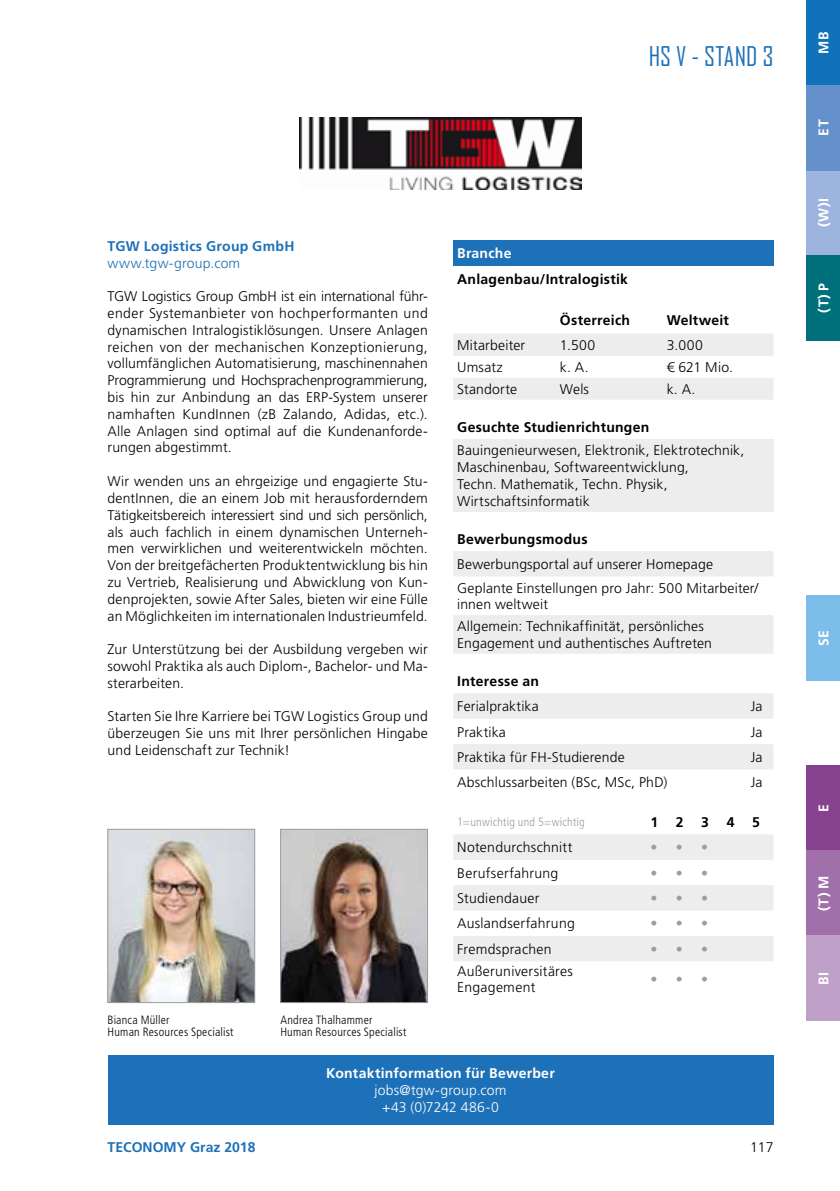
<style>
.page{position:relative;width:840px;height:1191px;background:#fff}
.page>*{position:absolute;margin:0;border:0;box-sizing:border-box;transform-origin:0 0}
.t1{font:26px "Agency FB";color:#1d71b8}
.t2{font:300 14px/16.8px "Frutiger LT Std";letter-spacing:.01em;color:#000;text-align:justify}
.t3{font:700 14px "Frutiger LT Std";letter-spacing:.02em;color:#000}
.t4{font:700 14px "Frutiger LT Std";letter-spacing:.015em;color:#fff}
.t5{font:700 14px "Frutiger LT Std";letter-spacing:.015em;color:#1d71b8}
.t6{font:300 14px/16.8px "Frutiger LT Std";letter-spacing:.01em;color:#fff;text-align:center}
.t7{font:300 14px "Frutiger LT Std";color:#9d9d9c}
.t8{font:300 14px "Frutiger LT Std";letter-spacing:.01em;color:#1d71b8}
.t9{font:300 condensed 12px/12px "Frutiger LT Std";letter-spacing:.02em;color:#000}
.t10{font:300 condensed 12px "Frutiger LT Std";letter-spacing:.02em;color:#9d9d9c}
</style>
<div class="page">
<div style="left:107px;top:1055px;width:666px;height:69px;background:#1d71b8"></div>
<svg style="left:453px;top:334px;width:320px;height:66px"></svg>
<div style="left:453px;top:439px;width:320px;height:72px;background:#ededed"></div>
<svg style="left:453px;top:551px;width:320px;height:103px"></svg>
<div style="left:453px;top:240px;width:320px;height:26px;background:#1d71b8"></div>
<img style="left:109px;top:831px;width:144px;height:169px">
<div style="left:107px;top:829px;width:148px;height:173px;border:1px solid #9d9d9c"></div>
<img style="left:282px;top:831px;width:143px;height:169px">
<div style="left:280px;top:829px;width:147px;height:173px;border:1px solid #9d9d9c"></div>
<svg style="left:453px;top:834px;width:320px;height:127px;fill:#ededed"></svg>
<svg style="left:453px;top:693px;width:320px;height:76px"></svg>
<img style="left:299px;top:117px;width:282px;height:72px">
<div style="left:806px;top:0;width:33px;height:85px;background:#1072b9"></div>
<div style="left:806px;top:170px;width:33px;height:85px;background:#9db4de"></div>
<div style="left:806px;top:85px;width:33px;height:85px;background:#6491cb"></div>
<div style="left:806px;top:595px;width:33px;height:85px;background:#7cbee9"></div>
<div style="left:806px;top:255px;width:33px;height:85px;background:#00717a"></div>
<div style="left:806px;top:765px;width:33px;height:85px;background:#86428f"></div>
<div style="left:806px;top:850px;width:33px;height:85px;background:#a170ab"></div>
<div style="left:806px;top:935px;width:33px;height:85px;background:#bea0c9"></div>
<h1 class="t1" style="left:648px;top:41px;width:126px">HS V - STAND 3</h1>
<p class="t5" style="left:107px;top:238px;width:188px">TGW Logistics Group GmbH</p>
<p class="t8" style="left:107px;top:255px;width:134px">www.tgw-group.com</p>
<p class="t2" style="left:107px;top:288px;width:321px">TGW Logistics Group GmbH ist ein international führ&shy;ender Systemanbieter von hochperformanten und dynamischen Intralogistiklösungen. Unsere Anlagen reichen von der mechanischen Konzeptionierung, vollumfänglichen Automatisierung, maschinennahen Programmierung und Hochsprachenprogrammierung, bis hin zur Anbindung an das ERP-System unserer namhaften KundInnen (zB Zalando, Adidas, etc.).<br>Alle Anlagen sind optimal auf die Kundenanforde&shy;rungen abgestimmt.</p>
<p class="t2" style="left:107px;top:473px;width:321px">Wir wenden uns an ehrgeizige und engagierte Stu&shy;dentInnen, die an einem Job mit herausforderndem Tätigkeitsbereich interessiert sind und sich persönlich, als auch fachlich in einem dynamischen Unterneh&shy;men verwirklichen und weiterentwickeln möchten.<br>Von der breitgefächerten Produktentwicklung bis hin zu Vertrieb, Realisierung und Abwicklung von Kun&shy;denprojekten, sowie After Sales, bieten wir eine Fülle an Möglichkeiten im internationalen Industrieumfeld.</p>
<p class="t2" style="left:107px;top:641px;width:321px">Zur Unterstützung bei der Ausbildung vergeben wir sowohl Praktika als auch Diplom-, Bachelor- und Ma&shy;sterarbeiten.</p>
<p class="t2" style="left:107px;top:708px;width:321px">Starten Sie Ihre Karriere bei TGW Logistics Group und überzeugen Sie uns mit Ihrer persönlichen Hingabe und Leidenschaft zur Technik!</p>
<p class="t9" style="left:107px;top:1013px;width:127px">Bianca Müller<br>Human Resources Specialist</p>
<p class="t9" style="left:280px;top:1013px;width:127px">Andrea Thalhammer<br>Human Resources Specialist</p>
<p class="t4" style="left:457px;top:245px;width:56px">Branche</p>
<p class="t3" style="left:457px;top:270px;width:172px">Anlagenbau/Intralogistik</p>
<p class="t3" style="left:559px;top:311px;width:72px">Österreich</p>
<p class="t3" style="left:666px;top:311px;width:64px">Weltweit</p>
<p class="t2" style="left:457px;top:337px;width:70px">Mitarbeiter</p>
<p class="t2" style="left:559px;top:337px;width:37px">1.500</p>
<p class="t2" style="left:666px;top:337px;width:38px">3.000</p>
<p class="t2" style="left:457px;top:359px;width:47px">Umsatz</p>
<p class="t2" style="left:559px;top:359px;width:30px">k. A.</p>
<p class="t2" style="left:666px;top:359px;width:68px">€ 621 Mio.</p>
<p class="t2" style="left:457px;top:381px;width:61px">Standorte</p>
<p class="t2" style="left:559px;top:381px;width:31px">Wels</p>
<p class="t2" style="left:666px;top:381px;width:30px">k. A.</p>
<p class="t3" style="left:457px;top:419px;width:194px">Gesuchte Studienrichtungen</p>
<p class="t2" style="left:457px;top:442px;width:288px;text-align:left">Bauingenieurwesen, Elektronik, Elektrotechnik, Maschinenbau, Softwareentwicklung,<br>Techn. Mathematik, Techn. Physik, Wirtschaftsinformatik</p>
<p class="t3" style="left:457px;top:530px;width:132px">Bewerbungsmodus</p>
<p class="t2" style="left:457px;top:552px;width:302px;line-height:23.6px">Bewerbungsportal auf unserer Homepage<br>Geplante Einstellungen pro Jahr: 500 Mitarbeiter/</p>
<p class="t2" style="left:457px;top:594px;width:248px;line-height:21.8px">innen weltweit<br>Allgemein: Technikaffinität, persönliches</p>
<p class="t2" style="left:457px;top:635px;width:256px">Engagement und authentisches Auftreten</p>
<p class="t3" style="left:457px;top:673px;width:83px">Interesse an</p>
<p class="t2" style="left:457px;top:698px;width:83px">Ferialpraktika</p>
<p class="t2" style="left:750px;top:698px;width:13px">Ja</p>
<p class="t2" style="left:457px;top:723px;width:50px">Praktika</p>
<p class="t2" style="left:750px;top:723px;width:13px">Ja</p>
<p class="t2" style="left:457px;top:749px;width:169px">Praktika für FH-Studierende</p>
<p class="t2" style="left:750px;top:749px;width:13px">Ja</p>
<p class="t2" style="left:457px;top:774px;width:212px">Abschlussarbeiten (BSc, MSc, PhD)</p>
<p class="t2" style="left:750px;top:774px;width:13px">Ja</p>
<p class="t10" style="left:457px;top:815px;width:129px">1=unwichtig und 5=wichtig</p>
<p class="t3" style="left:650px;top:814px;width:9px">1</p>
<p class="t3" style="left:675px;top:814px;width:9px">2</p>
<p class="t3" style="left:701px;top:814px;width:9px">3</p>
<p class="t3" style="left:726px;top:814px;width:9px">4</p>
<p class="t3" style="left:751px;top:814px;width:9px">5</p>
<p class="t2" style="left:457px;top:839px;width:117px">Notendurchschnitt</p>
<p class="t7" style="left:650px;top:839px;width:34px">• •</p>
<p class="t7" style="left:700px;top:839px;width:8px">•</p>
<p class="t2" style="left:457px;top:864px;width:103px">Berufserfahrung</p>
<p class="t7" style="left:650px;top:865px;width:34px">• •</p>
<p class="t7" style="left:700px;top:865px;width:8px">•</p>
<p class="t2" style="left:457px;top:890px;width:84px">Studiendauer</p>
<p class="t7" style="left:650px;top:890px;width:34px">• •</p>
<p class="t7" style="left:700px;top:890px;width:8px">•</p>
<p class="t2" style="left:457px;top:915px;width:119px">Auslandserfahrung</p>
<p class="t7" style="left:650px;top:915px;width:34px">• •</p>
<p class="t7" style="left:700px;top:915px;width:8px">•</p>
<p class="t2" style="left:457px;top:940px;width:96px">Fremdsprachen</p>
<p class="t7" style="left:650px;top:941px;width:34px">• •</p>
<p class="t7" style="left:700px;top:941px;width:8px">•</p>
<p class="t2" style="left:457px;top:963px;width:117px;line-height:16px">Außeruniversitäres<br>Engagement</p>
<p class="t7" style="left:650px;top:971px;width:34px">• •</p>
<p class="t7" style="left:700px;top:971px;width:8px">•</p>
<p class="t4" style="left:326px;top:1065px;width:230px">Kontaktinformation für Bewerber</p>
<p class="t6" style="left:374px;top:1082px;width:133px">jobs@tgw-group.com +43 (0)7242 486-0</p>
<p class="t5" style="left:107px;top:1138px;width:149px">TECONOMY Graz 2018</p>
<p class="t2" style="left:749px;top:1138px;width:25px">117</p>
<p class="t4" style="left:815px;top:54px;width:24px;rotate:-90deg">MB</p>
<p class="t4" style="left:815px;top:136px;width:18px;rotate:-90deg">ET</p>
<p class="t4" style="left:815px;top:227px;width:30px;rotate:-90deg">(W)I</p>
<p class="t4" style="left:815px;top:313px;width:32px;rotate:-90deg">(T) P</p>
<p class="t4" style="left:815px;top:646px;width:17px;rotate:-90deg">SE</p>
<p class="t4" style="left:815px;top:812px;width:9px;rotate:-90deg">E</p>
<p class="t4" style="left:815px;top:911px;width:37px;rotate:-90deg">(T) M</p>
<p class="t4" style="left:815px;top:984px;width:14px;rotate:-90deg">BI</p>
</div>
